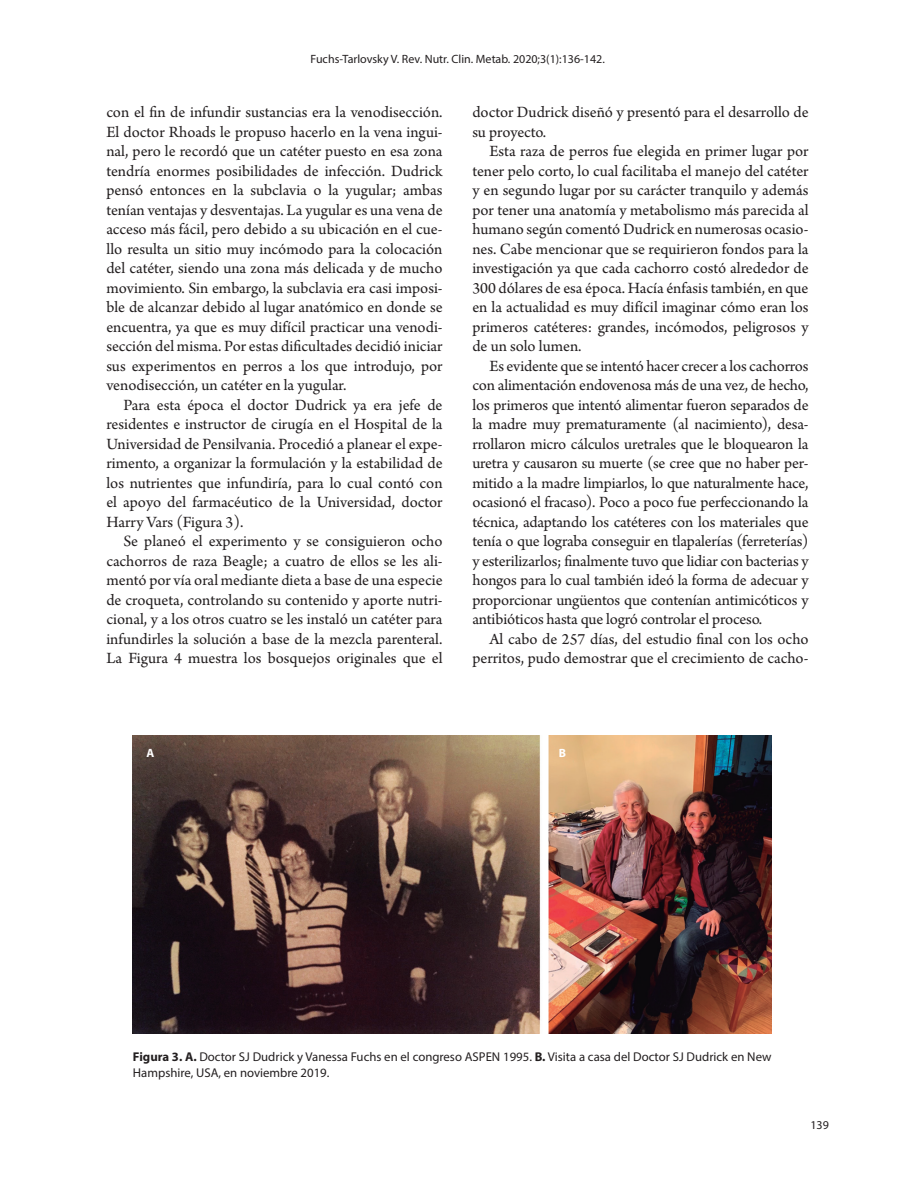
<style>
.page{position:relative;width:915px;height:1188px;background:#fff}
.page>*{position:absolute;margin:0;border:0;box-sizing:border-box;transform-origin:0 0}
.TEXTO_CON_SANGRIA{font:16.5px/19.5px "Arno Pro";letter-spacing:-.005em;color:#231f20;text-align:justify}
.PIE_DE_FIGURAS{font:12.75px/16.5px "Myriad Pro";color:#231f20}
.t1{font:12px "Myriad Pro";color:#231f20}
.TABLA_TITULO{font:700 12px "Myriad Pro";color:#fff}
.s1{font-weight:700}
</style>
<div class="page">
<img style="left:133px;top:735px;width:638px;height:298px">
<p class="t1" style="left:310px;top:51px;width:296px">Fuchs-Tarlovsky V. Rev. Nutr. Clin. Metab. 2020;3(1):136-142.</p>
<p class="TEXTO_CON_SANGRIA" style="left:106px;top:104px;width:337px">con el fin de infundir sustancias era la venodisección.<br>El doctor Rhoads le propuso hacerlo en la vena ingui&shy;nal, pero le recordó que un catéter puesto en esa zona tendría enormes posibilidades de infección. Dudrick pensó entonces en la subclavia o la yugular; ambas tenían ventajas y desventajas. La yugular es una vena de acceso más fácil, pero debido a su ubicación en el cue&shy;llo resulta un sitio muy incómodo para la colocación del catéter, siendo una zona más delicada y de mucho movimiento. Sin embargo, la subclavia era casi imposi&shy;ble de alcanzar debido al lugar anatómico en donde se encuentra, ya que es muy difícil practicar una venodi&shy;sección del misma. Por estas dificultades decidió iniciar sus experimentos en perros a los que introdujo, por venodisección, un catéter en la yugular.</p>
<p class="TEXTO_CON_SANGRIA" style="left:106px;top:396px;width:337px;text-indent:17px">Para esta época el doctor Dudrick ya era jefe de residentes e instructor de cirugía en el Hospital de la Universidad de Pensilvania. Procedió a planear el expe&shy;rimento, a organizar la formulación y la estabilidad de los nutrientes que infundiría, para lo cual contó con el apoyo del farmacéutico de la Universidad, doctor Harry Vars (Figura 3).</p>
<p class="TEXTO_CON_SANGRIA" style="left:106px;top:533px;width:337px;text-indent:17px">Se planeó el experimento y se consiguieron ocho cachorros de raza Beagle; a cuatro de ellos se les ali&shy;mentó por vía oral mediante dieta a base de una especie de croqueta, controlando su contenido y aporte nutri&shy;cional, y a los otros cuatro se les instaló un catéter para infundirles la solución a base de la mezcla parenteral.<br>La Figura 4 muestra los bosquejos originales que el</p>
<p class="TEXTO_CON_SANGRIA" style="left:472px;top:104px;width:337px">doctor Dudrick diseñó y presentó para el desarrollo de su proyecto.</p>
<p class="TEXTO_CON_SANGRIA" style="left:472px;top:143px;width:337px;text-indent:17px">Esta raza de perros fue elegida en primer lugar por tener pelo corto, lo cual facilitaba el manejo del catéter y en segundo lugar por su carácter tranquilo y además por tener una anatomía y metabolismo más parecida al humano según comentó Dudrick en numerosas ocasio&shy;nes. Cabe mencionar que se requirieron fondos para la investigación ya que cada cachorro costó alrededor de 300 dólares de esa época. Hacía énfasis también, en que en la actualidad es muy difícil imaginar cómo eran los primeros catéteres: grandes, incómodos, peligrosos y de un solo lumen.</p>
<p class="TEXTO_CON_SANGRIA" style="left:472px;top:357px;width:337px;text-indent:17px">Es evidente que se intentó hacer crecer a los cachorros con alimentación endovenosa más de una vez, de hecho, los primeros que intentó alimentar fueron separados de la madre muy prematuramente (al nacimiento), desa&shy;rrollaron micro cálculos uretrales que le bloquearon la uretra y causaron su muerte (se cree que no haber per&shy;mitido a la madre limpiarlos, lo que naturalmente hace, ocasionó el fracaso). Poco a poco fue perfeccionando la técnica, adaptando los catéteres con los materiales que tenía o que lograba conseguir en tlapalerías (ferreterías) y esterilizarlos; finalmente tuvo que lidiar con bacterias y hongos para lo cual también ideó la forma de adecuar y proporcionar ungüentos que contenían antimicóticos y antibióticos hasta que logró controlar el proceso.</p>
<p class="TEXTO_CON_SANGRIA" style="left:472px;top:630px;width:337px;text-align:right">Al cabo de 257 días, del estudio final con los ocho perritos, pudo demostrar que el crecimiento de cacho-</p>
<p class="TABLA_TITULO" style="left:146px;top:745px;width:9px">A</p>
<p class="TABLA_TITULO" style="left:558px;top:745px;width:9px">B</p>
<p class="PIE_DE_FIGURAS" style="left:133px;top:1048px;width:639px"><span class="s1">Figura 3. A.</span> Doctor SJ Dudrick y Vanessa Fuchs en el congreso ASPEN 1995. <span class="s1">B.</span> Visita a casa del Doctor SJ Dudrick en New<br>Hampshire, USA, en noviembre 2019.</p>
<p class="t1" style="left:810px;top:1117px;width:20px">139</p>
</div>
